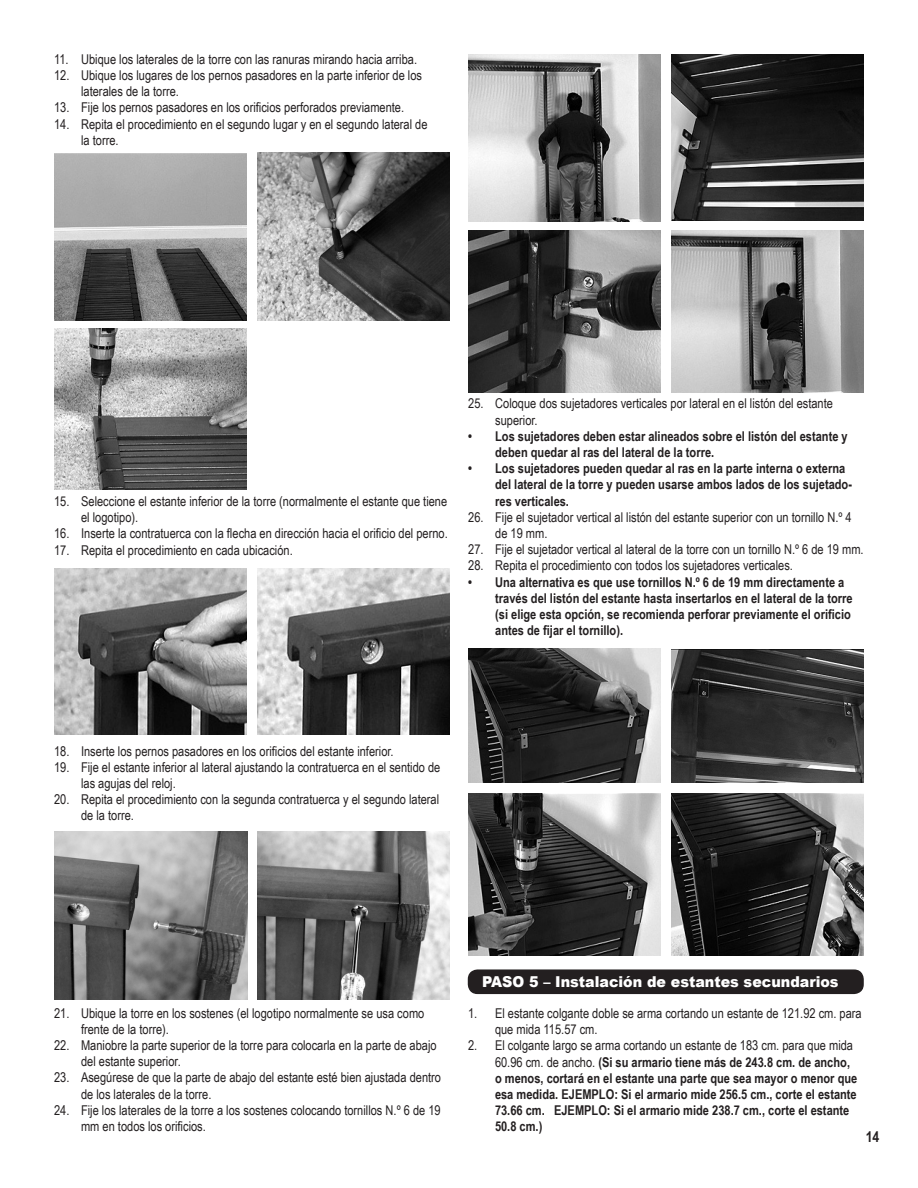
<style>
.page{position:relative;width:918px;height:1188px;background:#fff}
.page>*{position:absolute;margin:0;border:0;box-sizing:border-box;transform-origin:0 0}
.t1{font:900 15px "Arial";color:#fff;scale:.95 1}
.t2{font:700 15px "Arial Narrow";color:#231f20}
.t3{font:13.5px/16.2px "Arial Narrow";color:#231f20}
.t4{font:700 13.5px/16.2px "Arial Narrow";color:#231f20}
.s1{font-weight:400}
</style>
<div class="page">
<img style="left:55px;top:832px;width:192px;height:168px">
<img style="left:258px;top:832px;width:192px;height:168px">
<img style="left:258px;top:568px;width:192px;height:167px">
<img style="left:54px;top:568px;width:192px;height:167px">
<img style="left:672px;top:54px;width:192px;height:167px">
<img style="left:468px;top:230px;width:193px;height:162px">
<img style="left:672px;top:230px;width:192px;height:162px">
<img style="left:468px;top:55px;width:193px;height:166px">
<img style="left:468px;top:794px;width:192px;height:161px">
<img style="left:671px;top:649px;width:193px;height:134px">
<img style="left:671px;top:794px;width:193px;height:161px">
<img style="left:468px;top:649px;width:192px;height:134px">
<div style="left:469px;top:970px;width:394px;height:23px;background:#231f20;border-radius:9px"></div>
<div style="left:468px;top:969px;width:396px;height:25px;border:2px solid #231f20;border-radius:9px"></div>
<img style="left:258px;top:153px;width:192px;height:167px">
<img style="left:54px;top:328px;width:193px;height:162px">
<img style="left:54px;top:154px;width:193px;height:166px">
<p class="t3" style="left:54px;top:50px;width:364px">11. Ubique los laterales de la torre con las ranuras mirando hacia arriba.</p>
<p class="t3" style="left:81px;top:67px;width:342px;text-indent:-27px">12. Ubique los lugares de los pernos pasadores en la parte inferior de los laterales de la torre.</p>
<p class="t3" style="left:54px;top:99px;width:352px">13. Fije los pernos pasadores en los orificios perforados previamente.</p>
<p class="t3" style="left:81px;top:115px;width:348px;text-indent:-27px">14. Repita el procedimiento en el segundo lugar y en el segundo lateral de la torre.</p>
<p class="t3" style="left:81px;top:493px;width:368px;text-indent:-27px">15. Seleccione el estante inferior de la torre (normalmente el estante que tiene el logotipo).</p>
<p class="t3" style="left:54px;top:525px;width:395px">16. Inserte la contratuerca con la flecha en dirección hacia el orificio del perno.</p>
<p class="t3" style="left:54px;top:541px;width:240px">17. Repita el procedimiento en cada ubicación.</p>
<p class="t3" style="left:495px;top:395px;width:339px;text-indent:-27px">25. Coloque dos sujetadores verticales por lateral en el listón del estante superior.</p>
<p class="t4" style="left:495px;top:427px;width:354px;text-indent:-27px">• Los sujetadores deben estar alineados sobre el listón del estante y deben quedar al ras del lateral de la torre.</p>
<p class="t4" style="left:495px;top:460px;width:358px;text-indent:-27px">• Los sujetadores pueden quedar al ras en la parte interna o externa del lateral de la torre y pueden usarse ambos lados de los sujetado&shy;res verticales.</p>
<p class="t3" style="left:495px;top:509px;width:358px;text-indent:-27px">26. Fije el sujetador vertical al listón del estante superior con un tornillo N.º 4 de 19 mm.</p>
<p class="t3" style="left:468px;top:541px;width:397px">27. Fije el sujetador vertical al lateral de la torre con un tornillo N.º 6 de 19 mm.</p>
<p class="t3" style="left:468px;top:557px;width:326px">28. Repita el procedimiento con todos los sujetadores verticales.</p>
<p class="t4" style="left:495px;top:573px;width:359px;text-indent:-27px">• Una alternativa es que use tornillos N.º 6 de 19 mm directamente a través del listón del estante hasta insertarlos en el lateral de la torre (si elige esta opción, se recomienda perforar previamente el orificio antes de fijar el tornillo).</p>
<p class="t3" style="left:54px;top:742px;width:341px">18. Inserte los pernos pasadores en los orificios del estante inferior.</p>
<p class="t3" style="left:81px;top:758px;width:361px;text-indent:-27px">19. Fije el estante inferior al lateral ajustando la contratuerca en el sentido de las agujas del reloj.</p>
<p class="t3" style="left:81px;top:791px;width:360px;text-indent:-27px">20. Repita el procedimiento con la segunda contratuerca y el segundo lateral de la torre.</p>
<p class="t3" style="left:81px;top:1004px;width:345px;text-indent:-27px">21. Ubique la torre en los sostenes (el logotipo normalmente se usa como frente de la torre).</p>
<p class="t3" style="left:81px;top:1037px;width:357px;text-indent:-27px">22. Maniobre la parte superior de la torre para colocarla en la parte de abajo del estante superior.</p>
<p class="t3" style="left:81px;top:1069px;width:362px;text-indent:-27px">23. Asegúrese de que la parte de abajo del estante esté bien ajustada dentro de los laterales de la torre.</p>
<p class="t3" style="left:81px;top:1101px;width:361px;text-indent:-27px">24. Fije los laterales de la torre a los sostenes colocando tornillos N.º 6 de 19 mm en todos los orificios.</p>
<p class="t1" style="left:482px;top:970px;width:377px">PASO 5 – Instalación de estantes secundarios</p>
<p class="t3" style="left:495px;top:1005px;width:368px;text-indent:-27px">1. El estante colgante doble se arma cortando un estante de 121.92 cm. para que mida 115.57 cm.</p>
<p class="t4" style="left:495px;top:1037px;width:364px;text-indent:-27px"><span class="s1">2. El colgante largo se arma cortando un estante de 183 cm. para que mida 60.96 cm. de ancho.</span> (Si su armario tiene más de 243.8 cm. de ancho, o menos, cortará en el estante una parte que sea mayor o menor que esa medida. EJEMPLO: Si el armario mide 256.5 cm., corte el estante 73.66 cm. EJEMPLO: Si el armario mide 238.7 cm., corte el estante 50.8 cm.)</p>
<p class="t2" style="left:866px;top:1126px;width:15px">14</p>
</div>
